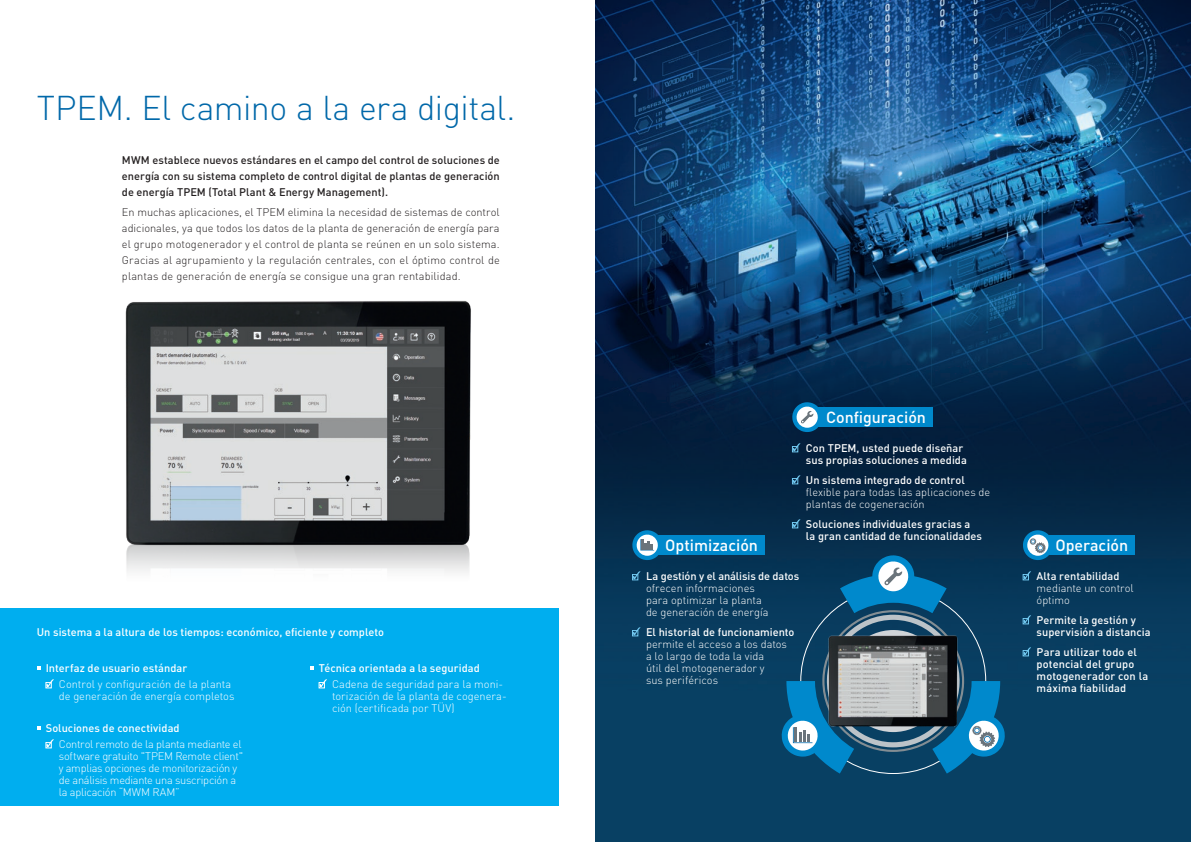
<style>
.page{position:relative;width:1191px;height:842px;background:#fff}
.page>*{position:absolute;margin:0;border:0;box-sizing:border-box;transform-origin:0 0}
.t1{font:300 34px "DIN Pro";letter-spacing:-.01em;color:#0068a9}
.t2{font:500 16px "DIN Pro";color:#fff}
.t3{font:500 11px/12px "DIN Pro";color:#fff}
.t4{font:300 11px/12px "DIN Pro";color:#fff}
.t5{font:300 11px/16px "DIN Pro";letter-spacing:.01em;color:#231f20;text-align:justify}
.t6{font:500 11px/16px "DIN Pro";color:#231f20;text-align:justify}
.t7{font:300 11px/12px "DIN Pro";letter-spacing:-.025em;color:#fff}
</style>
<div class="page">
<div style="left:595px;top:0;width:596px;height:842px;background:#084063"></div>
<img style="left:595px;top:0;width:596px;height:774px">
<div style="left:0;top:608px;width:558px;height:197px;background:#00aeef"></div>
<svg style="left:786px;top:574px;width:214px;height:199px"></svg>
<svg style="left:872px;top:555px;width:42px;height:42px;background:#5da5ca"></svg>
<svg style="left:781px;top:610px;width:224px;height:147px"></svg>
<img style="left:828px;top:634px;width:131px;height:93px">
<svg style="left:1023px;top:571px;width:8px;height:9px"></svg>
<svg style="left:1023px;top:615px;width:8px;height:9px"></svg>
<svg style="left:1023px;top:647px;width:8px;height:9px"></svg>
<svg style="left:792px;top:443px;width:8px;height:9px"></svg>
<svg style="left:792px;top:475px;width:8px;height:9px"></svg>
<svg style="left:792px;top:519px;width:8px;height:9px"></svg>
<svg style="left:632px;top:571px;width:8px;height:9px"></svg>
<svg style="left:632px;top:627px;width:8px;height:9px"></svg>
<div style="left:805px;top:407px;width:128px;height:20px;background:#0089cc"></div>
<svg style="left:792px;top:402px;width:30px;height:30px"></svg>
<div style="left:642px;top:535px;width:122px;height:20px;background:#0089cc"></div>
<svg style="left:632px;top:530px;width:30px;height:30px"></svg>
<div style="left:1046px;top:535px;width:89px;height:20px;background:#0089cc"></div>
<svg style="left:1022px;top:530px;width:30px;height:30px"></svg>
<svg style="left:46px;top:679px;width:8px;height:9px"></svg>
<svg style="left:46px;top:739px;width:8px;height:9px"></svg>
<svg style="left:319px;top:679px;width:8px;height:9px"></svg>
<img style="left:125px;top:300px;width:346px;height:242px">
<img style="left:126px;top:542px;width:344px;height:31px">
<h1 class="t1" style="left:37px;top:84px;width:480px">TPEM. El camino a la era digital.</h1>
<p class="t6" style="left:122px;top:152px;width:379px">MWM establece nuevos estándares en el campo del control de soluciones de energía con su sistema completo de control digital de plantas de generación de energía TPEM (Total Plant &amp; Energy Management).</p>
<p class="t5" style="left:122px;top:204px;width:379px">En muchas aplicaciones, el TPEM elimina la necesidad de sistemas de control adicionales, ya que todos los datos de la planta de generación de energía para el grupo motogenerador y el control de planta se reúnen en un solo sistema.<br>Gracias al agrupamiento y la regulación centrales, con el óptimo control de plantas de generación de energía se consigue una gran rentabilidad.</p>
<p class="t3" style="left:37px;top:626px;width:349px">Un sistema a la altura de los tiempos: económico, eficiente y completo</p>
<p class="t3" style="left:46px;top:662px;width:143px">Interfaz de usuario estándar</p>
<p class="t4" style="left:59px;top:678px;width:177px">Control y configuración de la planta de generación de energía completos</p>
<p class="t3" style="left:46px;top:722px;width:135px">Soluciones de conectividad</p>
<p class="t7" style="left:59px;top:738px;width:186px">Control remoto de la planta mediante el software gratuito "TPEM Remote client" y amplias opciones de monitorización y de análisis mediante una suscripción a la aplicación “MWM RAM”</p>
<p class="t3" style="left:319px;top:662px;width:162px">Técnica orientada a la seguridad</p>
<p class="t4" style="left:332px;top:678px;width:176px">Cadena de seguridad para la moni&shy;torización de la planta de cogenera&shy;ción (certificada por TÜV)</p>
<h2 class="t2" style="left:826px;top:406px;width:101px">Configuración</h2>
<p class="t3" style="left:806px;top:442px;width:162px">Con TPEM, usted puede diseñar sus propias soluciones a medida</p>
<p class="t3" style="left:806px;top:474px;width:160px">Un sistema integrado de control</p>
<p class="t4" style="left:806px;top:486px;width:186px">flexible para todas las aplicaciones de plantas de cogeneración</p>
<p class="t3" style="left:806px;top:518px;width:178px">Soluciones individuales gracias a la gran cantidad de funcionalidades</p>
<h2 class="t2" style="left:665px;top:534px;width:94px">Optimización</h2>
<h2 class="t2" style="left:1055px;top:534px;width:74px">Operación</h2>
<p class="t3" style="left:646px;top:570px;width:155px">La gestión y el análisis de datos</p>
<p class="t4" style="left:646px;top:582px;width:124px">ofrecen informaciones para optimizar la planta de generación de energía</p>
<p class="t3" style="left:646px;top:626px;width:150px">El historial de funcionamiento</p>
<p class="t4" style="left:646px;top:638px;width:142px">permite el acceso a los datos a lo largo de toda la vida<br>útil del motogenerador y<br>sus periféricos</p>
<p class="t3" style="left:1036px;top:570px;width:84px">Alta rentabilidad</p>
<p class="t4" style="left:1036px;top:582px;width:99px">mediante un control óptimo</p>
<p class="t3" style="left:1036px;top:614px;width:115px">Permite la gestión y supervisión a distancia</p>
<p class="t3" style="left:1036px;top:646px;width:113px">Para utilizar todo el potencial del grupo motogenerador con la máxima fiabilidad</p>
</div>
